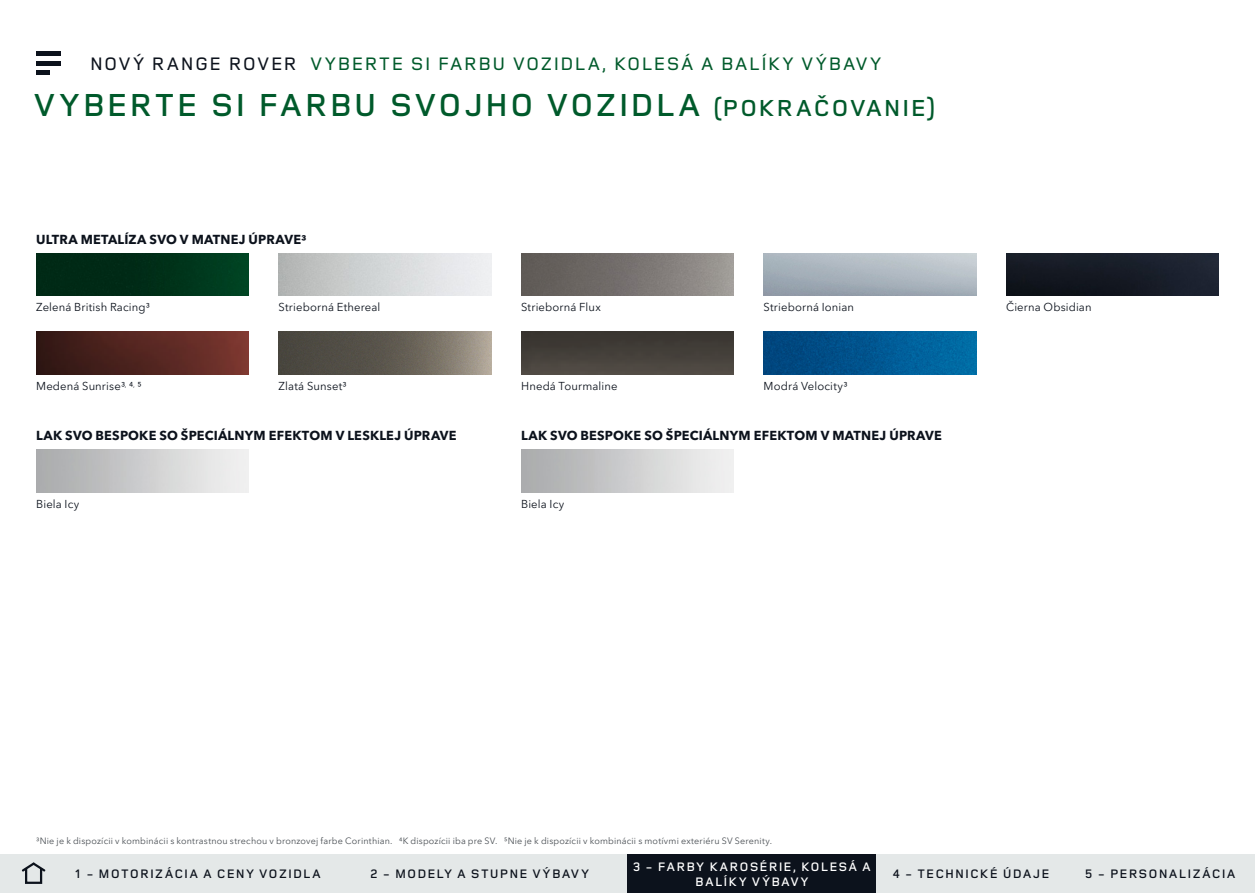
<style>
.page{position:relative;width:1255px;height:893px;background:#fff}
.page>*{position:absolute;margin:0;border:0;box-sizing:border-box;transform-origin:0 0}
.t1{font:600 33px "Land Rover Wide";color:#005a2b}
.t2{font:500 18.75px "Land Rover Wide";letter-spacing:.005em;color:#005a2b}
.t3{font:700 12.75px "Avenir Next W1 G";letter-spacing:.015em;color:#0c121c}
.t4{font:600 12.75px "Land Rover Wide";letter-spacing:.025em;color:#0c121c}
.t5{font:600 12.75px/15px "Land Rover Wide";letter-spacing:.03em;color:#fff;text-align:center}
.t6{font:11.25px "Avenir Next W1 G";letter-spacing:.01em;color:#0c121c}
.t7{font:9px "Avenir Next W1 G";letter-spacing:.02em;color:#4a4f54}
.s1{color:#0c121c}
.s2{font-size:24px}
</style>
<div class="page">
<img style="left:36px;top:253px;width:213px;height:43px">
<img style="left:36px;top:332px;width:213px;height:42px">
<img style="left:763px;top:332px;width:213px;height:42px">
<img style="left:521px;top:332px;width:212px;height:42px">
<img style="left:521px;top:253px;width:212px;height:43px">
<img style="left:279px;top:332px;width:212px;height:42px">
<img style="left:1006px;top:253px;width:212px;height:43px">
<svg style="left:36px;top:55px;width:24px;height:16px"></svg>
<hr style="left:36px;top:51px;width:24px;height:4px;background:#0c121c">
<hr style="left:36px;top:61px;width:24px;height:4px;background:#0c121c">
<hr style="left:36px;top:71px;width:14px;height:4px;background:#0c121c">
<div style="left:0;top:855px;width:64px;height:38px;background:#e4e8e8"></div>
<svg style="left:21px;top:862px;width:25px;height:11px"></svg>
<div style="left:25px;top:867px;width:17px;height:17px;border:2px solid #0c121c"></div>
<div style="left:64px;top:855px;width:268px;height:38px;background:#e4e8e8"></div>
<div style="left:876px;top:855px;width:189px;height:38px;background:#e4e8e8"></div>
<div style="left:1065px;top:855px;width:189px;height:38px;background:#e4e8e8"></div>
<div style="left:332px;top:855px;width:295px;height:38px;background:#e4e8e8"></div>
<div style="left:627px;top:855px;width:249px;height:38px;background:#0c121c"></div>
<h2 class="t2" style="left:89px;top:50px;width:794px"><span class="s1">NOVÝ RANGE ROVER</span> VYBERTE SI FARBU VOZIDLA, KOLESÁ A BALÍKY VÝBAVY</h2>
<h1 class="t1" style="left:33px;top:82px;width:904px">VYBERTE SI FARBU SVOJHO VOZIDLA <span class="s2">(POKRAČOVANIE)</span></h1>
<p class="t3" style="left:36px;top:229px;width:272px">ULTRA METALÍZA SVO V MATNEJ ÚPRAVE3</p>
<p class="t6" style="left:36px;top:299px;width:115px">Zelená British Racing3</p>
<p class="t6" style="left:763px;top:299px;width:92px">Strieborná Ionian</p>
<p class="t6" style="left:1006px;top:299px;width:87px">Čierna Obsidian</p>
<p class="t6" style="left:279px;top:299px;width:103px">Strieborná Ethereal</p>
<p class="t6" style="left:521px;top:299px;width:81px">Strieborná Flux</p>
<p class="t6" style="left:36px;top:377px;width:107px">Medená Sunrise3<sup>,</sup> 4<sup>,</sup> 5</p>
<p class="t6" style="left:279px;top:377px;width:69px">Zlatá Sunset3</p>
<p class="t6" style="left:521px;top:377px;width:98px">Hnedá Tourmaline</p>
<p class="t6" style="left:763px;top:377px;width:85px">Modrá Velocity3</p>
<p class="t3" style="left:36px;top:426px;width:422px">LAK SVO BESPOKE SO ŠPECIÁLNYM EFEKTOM V LESKLEJ ÚPRAVE</p>
<p class="t3" style="left:521px;top:426px;width:422px">LAK SVO BESPOKE SO ŠPECIÁLNYM EFEKTOM V MATNEJ ÚPRAVE</p>
<p class="t6" style="left:36px;top:495px;width:45px">Biela Icy</p>
<p class="t6" style="left:521px;top:495px;width:45px">Biela Icy</p>
<p class="t7" style="left:36px;top:834px;width:737px">3Nie je k dispozícii v kombinácii s kontrastnou strechou v bronzovej farbe Corinthian. 4K dispozícii iba pre SV. 5Nie je k dispozícii v kombinácii s motívmi exteriéru SV Serenity.</p>
<p class="t5" style="left:632px;top:858px;width:240px">3 - FARBY KAROSÉRIE, KOLESÁ A<br>BALÍKY VÝBAVY</p>
<p class="t4" style="left:74px;top:865px;width:248px">1 - MOTORIZÁCIA A CENY VOZIDLA</p>
<p class="t4" style="left:370px;top:865px;width:221px">2 - MODELY A STUPNE VÝBAVY</p>
<p class="t4" style="left:892px;top:865px;width:159px">4 - TECHNICKÉ ÚDAJE</p>
<p class="t4" style="left:1084px;top:865px;width:153px">5 - PERSONALIZÁCIA</p>
</div>
